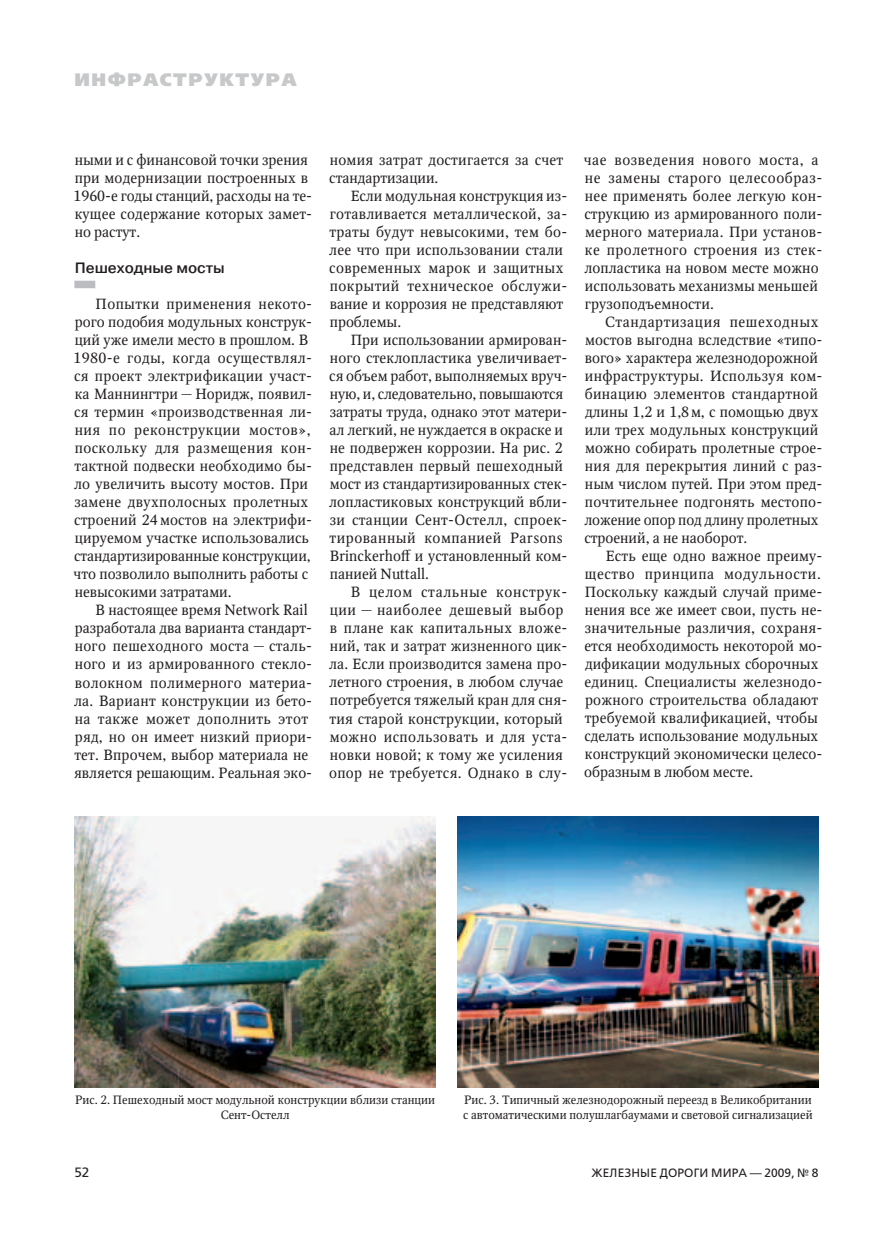
<style>
.page{position:relative;width:893px;height:1234px;background:#fff}
.page>*{position:absolute;margin:0;border:0;box-sizing:border-box;transform-origin:0 0}
.t1{font:800 18px "Free Set";letter-spacing:.09em;color:#c7c8ca}
.t2{font:500 15px "Pragmatica";color:#231f20}
.t3{font:14.7px/18px "Octava";letter-spacing:.01em;color:#231f20}
.t4{font:13.5px "Free Set";color:#231f20}
.t5{font:12px/15px "Octava";color:#231f20;text-align:center}
.t6{font:12px "Free Set";letter-spacing:.01em;color:#231f20}
</style>
<div class="page">
<div style="left:74px;top:280px;width:21px;height:8px;background:#bcbdc0"></div>
<img style="left:74px;top:816px;width:361px;height:270px">
<img style="left:457px;top:816px;width:362px;height:270px">
<p class="t1" style="left:74px;top:68px;width:224px">Инфраструктура</p>
<p class="t3" style="left:74px;top:151px;width:240px">ными и с финансовой точки зрения при модернизации построенных в<br>1960‑ е годы станций, расходы на те&shy;кущее содержание которых замет&shy;но растут.</p>
<p class="t2" style="left:75px;top:258px;width:152px">Пешеходные мосты</p>
<p class="t3" style="left:74px;top:295px;width:240px;text-indent:22px">Попытки применения некото&shy;рого подобия модульных конструк&shy;ций уже имели место в прошлом. В<br>1980‑ е годы, когда осуществлял&shy;ся проект электрификации участ&shy;ка Маннингтри — Норидж, появил&shy;ся термин «производственная ли&shy;ния по реконструкции мостов», поскольку для размещения кон&shy;тактной подвески необходимо бы&shy;ло увеличить высоту мостов. При замене двухполосных пролетных строений 24мостов на электрифи&shy;цируемом участке использовались стандартизированные конструкции, что позволило выполнить работы с невысокими затратами.</p>
<p class="t3" style="left:74px;top:601px;width:240px;text-indent:22px">В настоящее время Network Rail разработала два варианта стандарт&shy;ного пешеходного моста — сталь&shy;ного и из армированного стекло&shy;волокном полимерного материа&shy;ла. Вариант конструкции из бето&shy;на также может дополнить этот ряд, но он имеет низкий приори&shy;тет. Впрочем, выбор материала не является решающим. Реальная эко-</p>
<p class="t3" style="left:329px;top:151px;width:236px">номия затрат достигается за счет стандартизации.</p>
<p class="t3" style="left:329px;top:187px;width:240px;text-indent:22px">Если модульная конструкция из&shy;готавливается металлической, за&shy;траты будут невысокими, тем бо&shy;лее что при использовании стали современных марок и защитных покрытий техническое обслужи&shy;вание и коррозия не представляют проблемы.</p>
<p class="t3" style="left:329px;top:331px;width:240px;text-indent:22px">При использовании армирован&shy;ного стеклопластика увеличивает&shy;ся объем работ, выполняемых вруч&shy;ную, и, следовательно, повышаются затраты труда, однако этот матери&shy;ал легкий, не нуждается в окраске и не подвержен коррозии. На рис. 2 представлен первый пешеходный мост из стандартизированных стек&shy;лопластиковых конструкций вбли&shy;зи станции Сент-Остелл, спроек&shy;тированный компанией Parsons<br>Brinckerhoff и установленный ком&shy;панией Nuttall.</p>
<p class="t3" style="left:329px;top:583px;width:240px;text-indent:22px">В целом стальные конструк&shy;ции — наиболее дешевый выбор в плане как капитальных вложе&shy;ний, так и затрат жизненного цик&shy;ла. Если производится замена про&shy;летного строения, в любом случае потребуется тяжелый кран для сня&shy;тия старой конструкции, который можно использовать и для уста&shy;новки новой; к тому же усиления опор не требуется. Однако в слу-</p>
<p class="t3" style="left:584px;top:151px;width:240px">чае возведения нового моста, а не замены старого целесообраз&shy;нее применять более легкую кон&shy;струкцию из армированного поли&shy;мерного материала. При установ&shy;ке пролетного строения из стек&shy;лопластика на новом месте можно использовать механизмы меньшей грузоподъемности.</p>
<p class="t3" style="left:584px;top:313px;width:240px;text-indent:21px">Стандартизация пешеходных мостов выгодна вследствие «типо&shy;вого» характера железнодорожной инфраструктуры. Используя ком&shy;бинацию элементов стандартной длины 1,2 и 1,8м, с помощью двух или трех модульных конструкций можно собирать пролетные строе&shy;ния для перекрытия линий с раз&shy;ным числом путей. При этом пред&shy;почтительнее подгонять местопо&shy;ложение опор под длину пролетных строений, а не наоборот.</p>
<p class="t3" style="left:584px;top:547px;width:240px;text-indent:22px">Есть еще одно важное преиму&shy;щество принципа модульности.<br>Поскольку каждый случай приме&shy;нения все же имеет свои, пусть не&shy;значительные различия, сохраня&shy;ется необходимость некоторой мо&shy;дификации модульных сборочных единиц. Специалисты железнодо&shy;рожного строительства обладают требуемой квалификацией, чтобы сделать использование модульных конструкций экономически целесо&shy;образным в любом месте.</p>
<p class="t5" style="left:75px;top:1092px;width:362px">Рис. 2. Пешеходный мост модульной конструкции вблизи станции<br>Сент-Остелл</p>
<p class="t5" style="left:463px;top:1092px;width:351px;text-align:left">Рис. 3. Типичный железнодорожный переезд в Великобритании с автоматическими полушлагбаумами и световой сигнализацией</p>
<p class="t4" style="left:74px;top:1163px;width:17px">52</p>
<p class="t6" style="left:591px;top:1165px;width:229px">Железные дороги мира — 2009, № 8</p>
</div>
